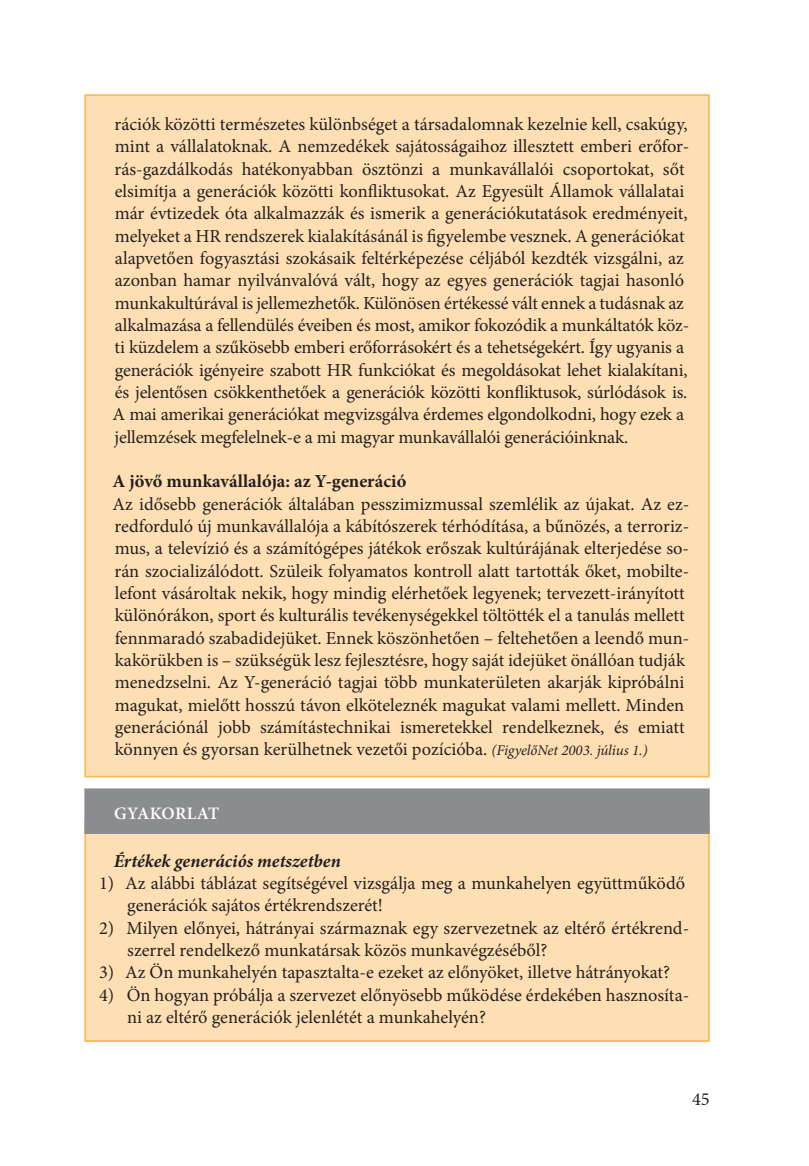
<style>
.page{position:relative;width:809px;height:1166px;background:#fff}
.page>*{position:absolute;margin:0;border:0;box-sizing:border-box;transform-origin:0 0}
.t1{font:18.38px/22.4px "Minion Pro";letter-spacing:-.005em;color:#231f20}
.t2{font:700 18.38px "Minion Pro";color:#231f20}
.t3{font:italic 700 18.38px "Minion Pro";color:#231f20}
.t4{font:600 17.5px "Minion Pro";letter-spacing:.015em;color:#fff}
.s1{font-style:italic;font-size:14.88px}
</style>
<div class="page">
<div style="left:84px;top:822px;width:625px;height:220px;background:#fedfb3;border:2px solid #fcba54"></div>
<div style="left:84px;top:94px;width:625px;height:683px;background:#fedfb3;border:2px solid #fcba54"></div>
<div style="left:84px;top:788px;width:625px;height:46px;background:#8a8c8f"></div>
<p class="t1" style="left:113px;top:113px;width:578px">rációk közötti természetes különbséget a társadalomnak kezelnie kell, csakúgy, mint a vállalatoknak. A nemzedékek sajátosságaihoz illesztett emberi erőfor&shy;rás-gazdálkodás hatékonyabban ösztönzi a munkavállalói csoportokat, sőt elsimítja a generációk közötti konfliktusokat. Az Egyesült Államok vállalatai már évtizedek óta alkalmazzák és ismerik a generációkutatások eredményeit, melyeket a HR rendszerek kialakításánál is figyelembe vesznek. A generációkat alapvetően fogyasztási szokásaik feltérképezése céljából kezdték vizsgálni, az azonban hamar nyilvánvalóvá vált, hogy az egyes generációk tagjai hasonló munkakultúrával is jellemezhetők. Különösen értékessé vált ennek a tudásnak az alkalmazása a fellendülés éveiben és most, amikor fokozódik a munkáltatók köz&shy;ti küzdelem a szűkösebb emberi erőforrásokért és a tehetségekért. Így ugyanis a generációk igényeire szabott HR funkciókat és megoldásokat lehet kialakítani, és jelentősen csökkenthetőek a generációk közötti konfliktusok, súrlódások is.<br>A mai amerikai generációkat megvizsgálva érdemes elgondolkodni, hogy ezek a jellemzések megfelelnek-e a mi magyar munkavállalói generációinknak.</p>
<p class="t2" style="left:113px;top:468px;width:295px">A jövő munkavállalója: az Y-generáció</p>
<p class="t1" style="left:113px;top:493px;width:578px">Az idősebb generációk általában pesszimizmussal szemlélik az újakat. Az ez&shy;redforduló új munkavállalója a kábítószerek térhódítása, a bűnözés, a terroriz&shy;mus, a televízió és a számítógépes játékok erőszak kultúrájának elterjedése so&shy;rán szocializálódott. Szüleik folyamatos kontroll alatt tartották őket, mobilte&shy;lefont vásároltak nekik, hogy mindig elérhetőek legyenek; tervezett-irányított különórákon, sport és kulturális tevékenységekkel töltötték el a tanulás mellett fennmaradó szabadidejüket. Ennek köszönhetően – feltehetően a leendő mun&shy;kakörükben is – szükségük lesz fejlesztésre, hogy saját idejüket önállóan tudják menedzselni. Az Y-generáció tagjai több munkaterületen akarják kipróbálni magukat, mielőtt hosszú távon elköteleznék magukat valami mellett. Minden generációnál jobb számítástechnikai ismeretekkel rendelkeznek, és emiatt könnyen és gyorsan kerülhetnek vezetői pozícióba. <span class="s1">(FigyelőNet 2003. július 1.)</span></p>
<p class="t4" style="left:114px;top:801px;width:106px">GYAKORLAT</p>
<p class="t3" style="left:114px;top:848px;width:228px">Értékek generációs metszetben</p>
<p class="t1" style="left:127px;top:872px;width:559px;text-indent:-28px">1) Az alábbi táblázat segítségével vizsgálja meg a munkahelyen együttműködő generációk sajátos értékrendszerét!</p>
<p class="t1" style="left:127px;top:917px;width:563px;text-indent:-28px">2) Milyen előnyei, hátrányai származnak egy szervezetnek az eltérő értékrend&shy;szerrel rendelkező munkatársak közös munkavégzéséből?</p>
<p class="t1" style="left:99px;top:961px;width:572px">3) Az Ön munkahelyén tapasztalta-e ezeket az előnyöket, illetve hátrányokat?</p>
<p class="t1" style="left:127px;top:984px;width:563px;text-indent:-28px">4) Ön hogyan próbálja a szervezet előnyösebb működése érdekében hasznosíta&shy;ni az eltérő generációk jelenlétét a munkahelyén?</p>
<p class="t1" style="left:692px;top:1088px;width:19px">45</p>
</div>
